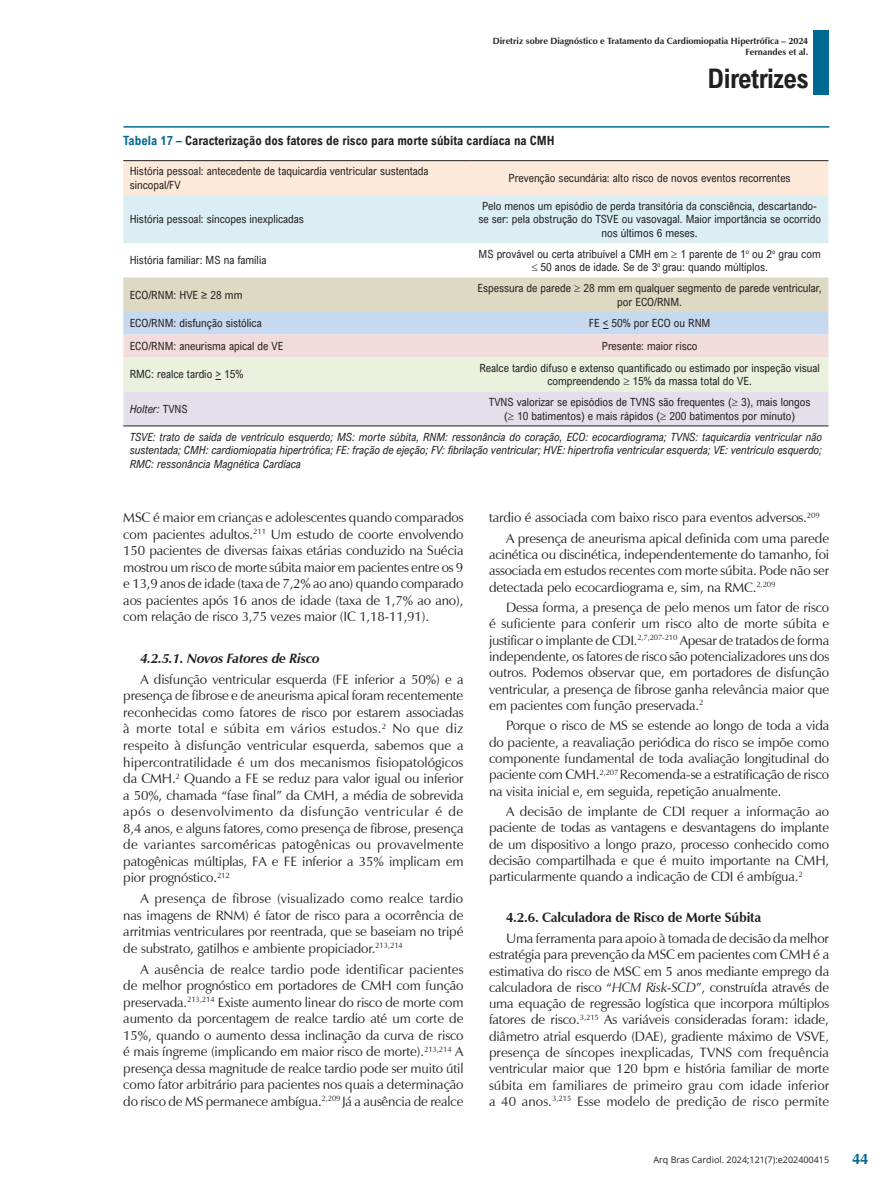
<style>
.page{position:relative;width:893px;height:1191px;background:#fff}
.page>*{position:absolute;margin:0;border:0;box-sizing:border-box;transform-origin:0 0}
.t1{font:700 27px "Arial Nova Cond";letter-spacing:-.02em;color:#231f20}
.t2{font:700 15px "Zapf Humanist 601 BT";color:#006991}
._01-TEXTO_BASICO{font:13.5px/16.5px "Zapf Humanist 601 BT";letter-spacing:-.01em;color:#231f20;text-align:justify}
._04_-_SUBTITULO_SECUNDARIO_-_MATERIA{font:700 13.5px "Zapf Humanist 601 BT";letter-spacing:-.01em;color:#231f20}
._05_-_SUBTITULO_TERCIARIO_-_MATERIA{font:italic 700 13.5px "Zapf Humanist 601 BT";letter-spacing:-.01em;color:#231f20}
._01_TÍTULO_TABELA{font:700 12.75px "Arial Nova Cond";color:#231f20}
._02_TEXTO_TABELA_BASICA{font:11.25px/13.5px "Arial Nova Cond";color:#231f20;text-align:center}
._05_LEGENDA_TABELA{font:italic 11.25px/13.5px "Arial Nova Cond";color:#231f20;text-align:justify}
._02_TEXTO_TABELA_BASICA-2{font:italic 11.25px "Arial Nova Cond";color:#231f20}
.t3{font:700 9px/10.8px "Zapf Humanist 601 BT";color:#231f20;text-align:right}
.t4{font:9px "Open Sans";color:#231f20}
.s1{color:#006991}
.s2{font-family:"Arial Narrow";font-style:italic}
.s3{font-style:normal}
.s4{font-style:italic}
</style>
<div class="page">
<hr style="left:123px;top:126px;width:706px;height:2px;background:#006991">
<div style="left:813px;top:30px;width:16px;height:64px;background:#006991"></div>
<svg style="left:123px;top:161px;width:705px;height:82px;background:#e8ebe7"></svg>
<hr style="left:123px;top:160px;width:348px;height:1px;background:#231f20">
<hr style="left:471px;top:160px;width:357px;height:1px;background:#231f20">
<svg style="left:123px;top:277px;width:705px;height:149px;background:#e1dfdc"></svg>
<p class="t3" style="left:493px;top:36px;width:317px">Diretriz sobre Diagnóstico e Tratamento da Cardiomiopatia Hipertrófica – 2024<br>Fernandes et al.</p>
<h1 class="t1" style="left:708px;top:61px;width:102px">Diretrizes</h1>
<p class="_01_TÍTULO_TABELA" style="left:123px;top:133px;width:433px"><span class="s1">Tabela 17 –</span> Caracterização dos fatores de risco para morte súbita cardíaca na CMH</p>
<p class="_02_TEXTO_TABELA_BASICA" style="left:130px;top:164px;width:300px;text-align:left">História pessoal: antecedente de taquicardia ventricular sustentada sincopal/FV</p>
<p class="_02_TEXTO_TABELA_BASICA" style="left:509px;top:171px;width:284px">Prevenção secundária: alto risco de novos eventos recorrentes</p>
<p class="_02_TEXTO_TABELA_BASICA" style="left:130px;top:212px;width:176px">História pessoal: síncopes inexplicadas</p>
<p class="_02_TEXTO_TABELA_BASICA" style="left:478px;top:199px;width:344px">Pelo menos um episódio de perda transitória da consciência, descartando&shy;se ser: pela obstrução do TSVE ou vasovagal. Maior importância se ocorrido nos últimos 6 meses.</p>
<p class="_02_TEXTO_TABELA_BASICA" style="left:130px;top:253px;width:138px">História familiar: MS na família</p>
<p class="_02_TEXTO_TABELA_BASICA" style="left:479px;top:247px;width:344px">MS provável ou certa atribuível a CMH em ≥ 1 parente de 1<sup>o</sup> ou 2<sup>o</sup> grau com ≤ 50 anos de idade. Se de 3<sup>o</sup> grau: quando múltiplos.</p>
<p class="_02_TEXTO_TABELA_BASICA" style="left:130px;top:288px;width:114px">ECO/RNM: HVE <span class="s2">≥</span> 28 mm</p>
<p class="_02_TEXTO_TABELA_BASICA" style="left:477px;top:281px;width:346px">Espessura de parede ≥ 28 mm em qualquer segmento de parede ventricular, por ECO/RNM.</p>
<p class="_02_TEXTO_TABELA_BASICA" style="left:130px;top:316px;width:134px">ECO/RNM: disfunção sistólica</p>
<p class="_02_TEXTO_TABELA_BASICA" style="left:589px;top:316px;width:123px">FE &lt; 50% por ECO ou RNM</p>
<p class="_02_TEXTO_TABELA_BASICA" style="left:130px;top:339px;width:155px">ECO/RNM: aneurisma apical de VE</p>
<p class="_02_TEXTO_TABELA_BASICA" style="left:602px;top:339px;width:97px">Presente: maior risco</p>
<p class="_02_TEXTO_TABELA_BASICA" style="left:130px;top:367px;width:115px">RMC: realce tardio &gt; 15%</p>
<p class="_02_TEXTO_TABELA_BASICA" style="left:479px;top:361px;width:342px">Realce tardio difuso e extenso quantificado ou estimado por inspeção visual compreendendo ≥ 15% da massa total do VE.</p>
<p class="_02_TEXTO_TABELA_BASICA-2" style="left:130px;top:402px;width:60px">Holter: <span class="s3">TVNS</span></p>
<p class="_02_TEXTO_TABELA_BASICA" style="left:489px;top:395px;width:323px">TVNS valorizar se episódios de TVNS são frequentes (≥ 3), mais longos (≥ 10 batimentos) e mais rápidos (≥ 200 batimentos por minuto)</p>
<p class="_05_LEGENDA_TABELA" style="left:130px;top:429px;width:694px">TSVE: trato de saída de ventrículo esquerdo; MS: morte súbita, RNM: ressonância do coração, ECO: ecocardiograma; TVNS: taquicardia ventricular não sustentada; CMH: cardiomiopatia hipertrófica; FE: fração de ejeção; FV: fibrilação ventricular; HVE: hipertrofia ventricular esquerda; VE: ventrículo esquerdo; RMC: ressonância Magnética Cardíaca</p>
<p class="_01-TEXTO_BASICO" style="left:123px;top:509px;width:342px">MSC é maior em crianças e adolescentes quando comparados com pacientes adultos.<sup>211</sup> Um estudo de coorte envolvendo 150 pacientes de diversas faixas etárias conduzido na Suécia mostrou um risco de morte súbita maior em pacientes entre os 9 e 13,9 anos de idade (taxa de 7,2% ao ano) quando comparado aos pacientes após 16 anos de idade (taxa de 1,7% ao ano), com relação de risco 3,75 vezes maior (IC 1,18-11,91).</p>
<p class="_05_-_SUBTITULO_TERCIARIO_-_MATERIA" style="left:140px;top:650px;width:181px">4.2.5.1. Novos Fatores de Risco</p>
<p class="_01-TEXTO_BASICO" style="left:123px;top:671px;width:342px;text-indent:17px">A disfunção ventricular esquerda (FE inferior a 50%) e a presença de fibrose e de aneurisma apical foram recentemente reconhecidas como fatores de risco por estarem associadas à morte total e súbita em vários estudos.<sup>2</sup> No que diz respeito à disfunção ventricular esquerda, sabemos que a hipercontratilidade é um dos mecanismos fisiopatológicos da CMH.<sup>2</sup> Quando a FE se reduz para valor igual ou inferior a 50%, chamada “fase final” da CMH, a média de sobrevida após o desenvolvimento da disfunção ventricular é de 8,4 anos, e alguns fatores, como presença de fibrose, presença de variantes sarcoméricas patogênicas ou provavelmente patogênicas múltiplas, FA e FE inferior a 35% implicam em pior prognóstico.<sup>212</sup></p>
<p class="_01-TEXTO_BASICO" style="left:123px;top:890px;width:342px;text-indent:17px">A presença de fibrose (visualizado como realce tardio nas imagens de RNM) é fator de risco para a ocorrência de arritmias ventriculares por reentrada, que se baseiam no tripé de substrato, gatilhos e ambiente propiciador.<sup>213,214</sup></p>
<p class="_01-TEXTO_BASICO" style="left:123px;top:960px;width:342px;text-indent:17px">A ausência de realce tardio pode identificar pacientes de melhor prognóstico em portadores de CMH com função preservada.<sup>213,214</sup> Existe aumento linear do risco de morte com aumento da porcentagem de realce tardio até um corte de 15%, quando o aumento dessa inclinação da curva de risco é mais íngreme (implicando em maior risco de morte).<sup>213,214</sup> A presença dessa magnitude de realce tardio pode ser muito útil como fator arbitrário para pacientes nos quais a determinação do risco de MS permanece ambígua.<sup>2,209</sup> Já a ausência de realce</p>
<p class="_01-TEXTO_BASICO" style="left:489px;top:509px;width:332px">tardio é associada com baixo risco para eventos adversos.<sup>209</sup></p>
<p class="_01-TEXTO_BASICO" style="left:489px;top:530px;width:342px;text-indent:17px">A presença de aneurisma apical definida com uma parede acinética ou discinética, independentemente do tamanho, foi associada em estudos recentes com morte súbita. Pode não ser detectada pelo ecocardiograma e, sim, na RMC.<sup>2,209</sup></p>
<p class="_01-TEXTO_BASICO" style="left:489px;top:599px;width:342px;text-indent:17px">Dessa forma, a presença de pelo menos um fator de risco é suficiente para conferir um risco alto de morte súbita e justificar o implante de CDI.<sup>2,7,207-210</sup> Apesar de tratados de forma independente, os fatores de risco são potencializadores uns dos outros. Podemos observar que, em portadores de disfunção ventricular, a presença de fibrose ganha relevância maior que em pacientes com função preservada.<sup>2</sup></p>
<p class="_01-TEXTO_BASICO" style="left:489px;top:717px;width:342px;text-indent:17px">Porque o risco de MS se estende ao longo de toda a vida do paciente, a reavaliação periódica do risco se impõe como componente fundamental de toda avaliação longitudinal do paciente com CMH.<sup>2,207</sup> Recomenda-se a estratificação de risco na visita inicial e, em seguida, repetição anualmente.</p>
<p class="_01-TEXTO_BASICO" style="left:489px;top:803px;width:342px;text-indent:17px">A decisão de implante de CDI requer a informação ao paciente de todas as vantagens e desvantagens do implante de um dispositivo a longo prazo, processo conhecido como decisão compartilhada e que é muito importante na CMH, particularmente quando a indicação de CDI é ambígua.<sup>2</sup></p>
<p class="_04_-_SUBTITULO_SECUNDARIO_-_MATERIA" style="left:506px;top:909px;width:257px">4.2.6. Calculadora de Risco de Morte Súbita</p>
<p class="_01-TEXTO_BASICO" style="left:489px;top:930px;width:342px;text-indent:17px">Uma ferramenta para apoio à tomada de decisão da melhor estratégia para prevenção da MSC em pacientes com CMH é a estimativa do risco de MSC em 5 anos mediante emprego da calculadora de risco “<span class="s4">HCM Risk-SCD</span>”, construída através de uma equação de regressão logística que incorpora múltiplos fatores de risco.<sup>3,215</sup> As variáveis consideradas foram: idade, diâmetro atrial esquerdo (DAE), gradiente máximo de VSVE, presença de síncopes inexplicadas, TVNS com frequência ventricular maior que 120 bpm e história familiar de morte súbita em familiares de primeiro grau com idade inferior a 40 anos.<sup>3,215</sup> Esse modelo de predição de risco permite</p>
<p class="t4" style="left:654px;top:1153px;width:177px">Arq Bras Cardiol. 2024;121(7):e202400415</p>
<p class="t2" style="left:852px;top:1149px;width:18px">44</p>
</div>
